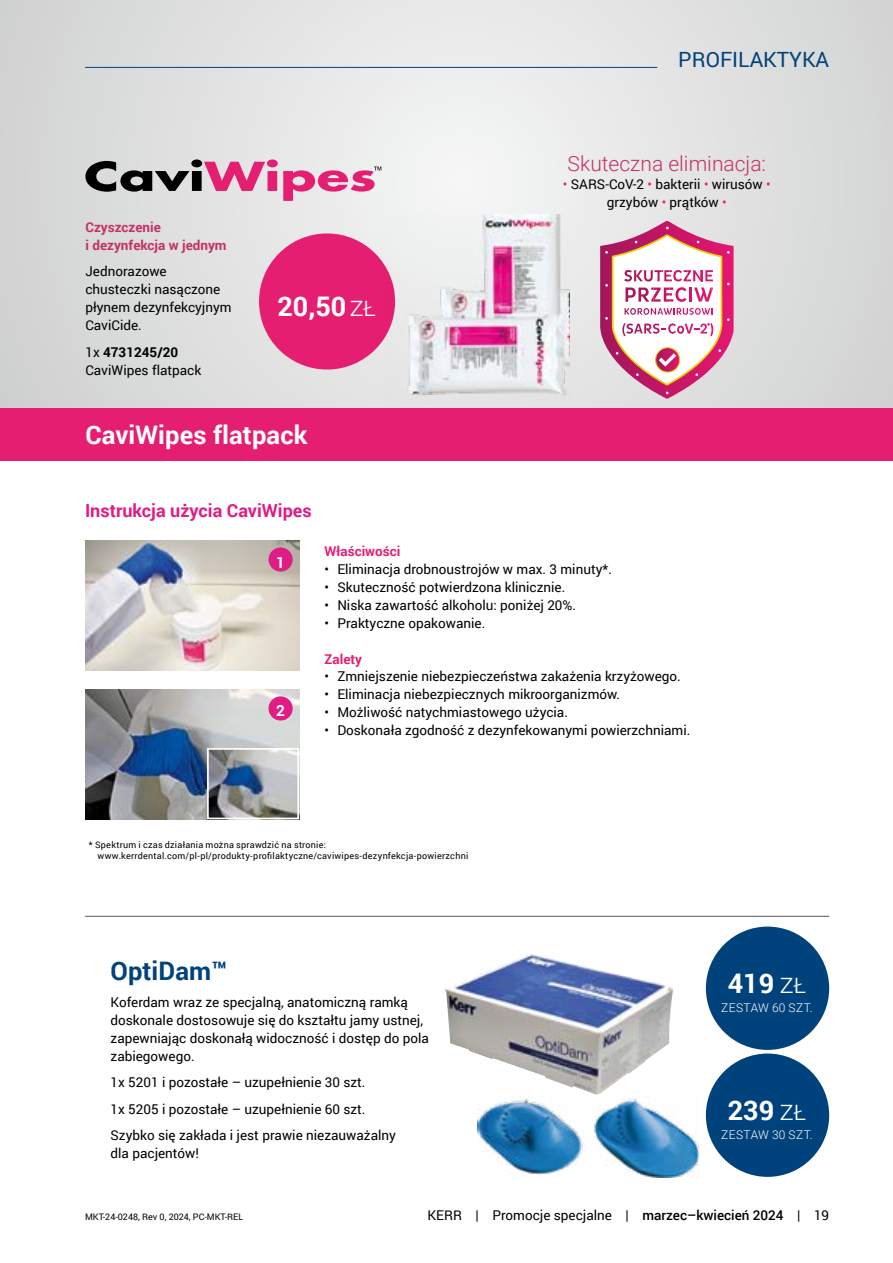
<style>
.page{position:relative;width:893px;height:1263px;background:#fff}
.page>*{position:absolute;margin:0;border:0;box-sizing:border-box;transform-origin:0 0}
.t1{font:700 27px "Roboto";color:#fff}
.t2{font:700 25.5px "Roboto";letter-spacing:.005em;color:#fff}
.t3{font:700 25.5px "Roboto";letter-spacing:.005em;color:#00427b}
.t4{font:300 21px "Roboto";color:#c43166}
.t5{font:21px "Roboto";color:#00427b}
.t6{font:700 18px "Roboto";color:#df1d84}
.t7{font:700 15.3px "Roboto";color:#fff}
.t8{font:13.5px/18px "Roboto";color:#000}
.t9{font:700 13.5px/18px "Roboto";color:#c43166}
.t10{font:700 13.5px "Roboto";color:#e61e72}
.t11{font:300 12px "Roboto";letter-spacing:.035em;color:#fff}
.t12{font:9px/10.5px "Roboto";letter-spacing:.025em;color:#000}
.t13{font:9px "Roboto";color:#000}
.s1{font-weight:700}
.s2{font-weight:300}
.s3{color:#e61e72}
.s4{font-weight:500}
</style>
<div class="page">
<svg style="left:0;top:0;width:893px;height:409px;background:#e0dfe0"></svg>
<svg style="left:85px;top:159px;width:296px;height:42px;background:#c69cae"></svg>
<svg style="left:600px;top:221px;width:134px;height:178px"></svg>
<div style="left:0;top:409px;width:893px;height:52px;background:#e61e72"></div>
<div style="left:259px;top:233px;width:136px;height:136px;background:#e61e72;border-radius:50%"></div>
<img style="left:381px;top:215px;width:189px;height:188px">
<img style="left:85px;top:541px;width:214px;height:129px">
<div style="left:269px;top:547px;width:24px;height:25px;background:#df1d84;border-radius:50%"></div>
<img style="left:85px;top:690px;width:214px;height:129px">
<div style="left:269px;top:696px;width:24px;height:24px;background:#df1d84;border-radius:50%"></div>
<img style="left:210px;top:751px;width:86px;height:65px">
<div style="left:207px;top:748px;width:92px;height:71px;border:2px solid #fff"></div>
<img style="left:444px;top:954px;width:230px;height:140px">
<img style="left:477px;top:1099px;width:222px;height:78px">
<hr style="left:85px;top:916px;width:744px;height:1px;background:#565655">
<div style="left:706px;top:926px;width:123px;height:124px;background:#00427b;border-radius:50%"></div>
<div style="left:706px;top:1053px;width:123px;height:124px;background:#00427b;border-radius:50%"></div>
<hr style="left:85px;top:67px;width:572px;height:1px;background:#00427b">
<h3 class="t5" style="left:678px;top:45px;width:152px">PROFILAKTYKA</h3>
<p class="t9" style="left:85px;top:217px;width:143px">Czyszczenie<br>i dezynfekcja w jednym</p>
<p class="t8" style="left:85px;top:262px;width:148px">Jednorazowe chusteczki nasączone płynem dezynfekcyjnym<br>CaviCide.</p>
<p class="t8" style="left:85px;top:342px;width:117px">1x <span class="s1">4731245/20<br></span>CaviWipes flatpack</p>
<h1 class="t1" style="left:277px;top:287px;width:95px">20,50<span class="s2">zł</span></h1>
<h2 class="t2" style="left:85px;top:417px;width:223px">CaviWipes flatpack</h2>
<h3 class="t6" style="left:85px;top:498px;width:228px">Instrukcja użycia CaviWipes</h3>
<h3 class="t4" style="left:568px;top:149px;width:200px">Skuteczna eliminacja:</h3>
<p class="t8" style="left:563px;top:175px;width:209px;text-align:center"><span class="s3">•</span> SARS-CoV-2 <span class="s3">•</span> bakterii <span class="s3">•</span> wirusów <span class="s3">• </span>grzybów <span class="s3">•</span> prątków <span class="s3">•</span></p>
<p class="t7" style="left:276px;top:551px;width:10px">1</p>
<p class="t7" style="left:276px;top:700px;width:10px">2</p>
<p class="t10" style="left:325px;top:542px;width:77px">Właściwości</p>
<p class="t8" style="left:325px;top:560px;width:289px">• Eliminacja drobnoustrojów w max. 3 minuty*.</p>
<p class="t8" style="left:325px;top:578px;width:242px">• Skuteczność potwierdzona klinicznie.</p>
<p class="t8" style="left:325px;top:596px;width:253px">• Niska zawartość alkoholu: poniżej 20%.</p>
<p class="t8" style="left:325px;top:614px;width:162px">• Praktyczne opakowanie.</p>
<p class="t10" style="left:325px;top:649px;width:39px">Zalety</p>
<p class="t8" style="left:325px;top:667px;width:358px">• Zmniejszenie niebezpieczeństwa zakażenia krzyżowego.</p>
<p class="t8" style="left:325px;top:685px;width:297px">• Eliminacja niebezpiecznych mikroorganizmów.</p>
<p class="t8" style="left:325px;top:703px;width:245px">• Możliwość natychmiastowego użycia.</p>
<p class="t8" style="left:325px;top:721px;width:367px">• Doskonała zgodność z dezynfekowanymi powierzchniami.</p>
<p class="t12" style="left:97px;top:839px;width:372px;text-indent:-9px">* Spektrum i czas działania można sprawdzić na stronie: www.kerrdental.com/pl-pl/produkty-profilaktyczne/caviwipes-dezynfekcja-powierzchni</p>
<h2 class="t3" style="left:111px;top:953px;width:118px">OptiDam™</h2>
<p class="t8" style="left:111px;top:992px;width:320px">Koferdam wraz ze specjalną, anatomiczną ramką doskonale dostosowuje się do kształtu jamy ustnej, zapewniając doskonałą widoczność i dostęp do pola zabiegowego.</p>
<p class="t8" style="left:111px;top:1069px;width:287px;line-height:26.5px">1x 5201 i pozostałe – uzupełnienie 30 szt.<br>1x 5205 i pozostałe – uzupełnienie 60 szt.<br>Szybko się zakłada i jest prawie niezauważalny</p>
<p class="t8" style="left:111px;top:1144px;width:90px">dla pacjentów!</p>
<h1 class="t1" style="left:728px;top:964px;width:74px">419 <span class="s2">zł</span></h1>
<p class="t11" style="left:721px;top:999px;width:93px">ZESTAW 60 SZT.</p>
<h1 class="t1" style="left:728px;top:1091px;width:74px">239 <span class="s2">zł</span></h1>
<p class="t11" style="left:721px;top:1126px;width:93px">ZESTAW 30 SZT.</p>
<p class="t13" style="left:85px;top:1211px;width:160px">MKT-24-0248, Rev 0, 2024, PC-MKT-REL</p>
<p class="t8" style="left:428px;top:1206px;width:403px">KERR | Promocje specjalne | <span class="s4">marzec–kwiecień 2024</span> | 19</p>
</div>
